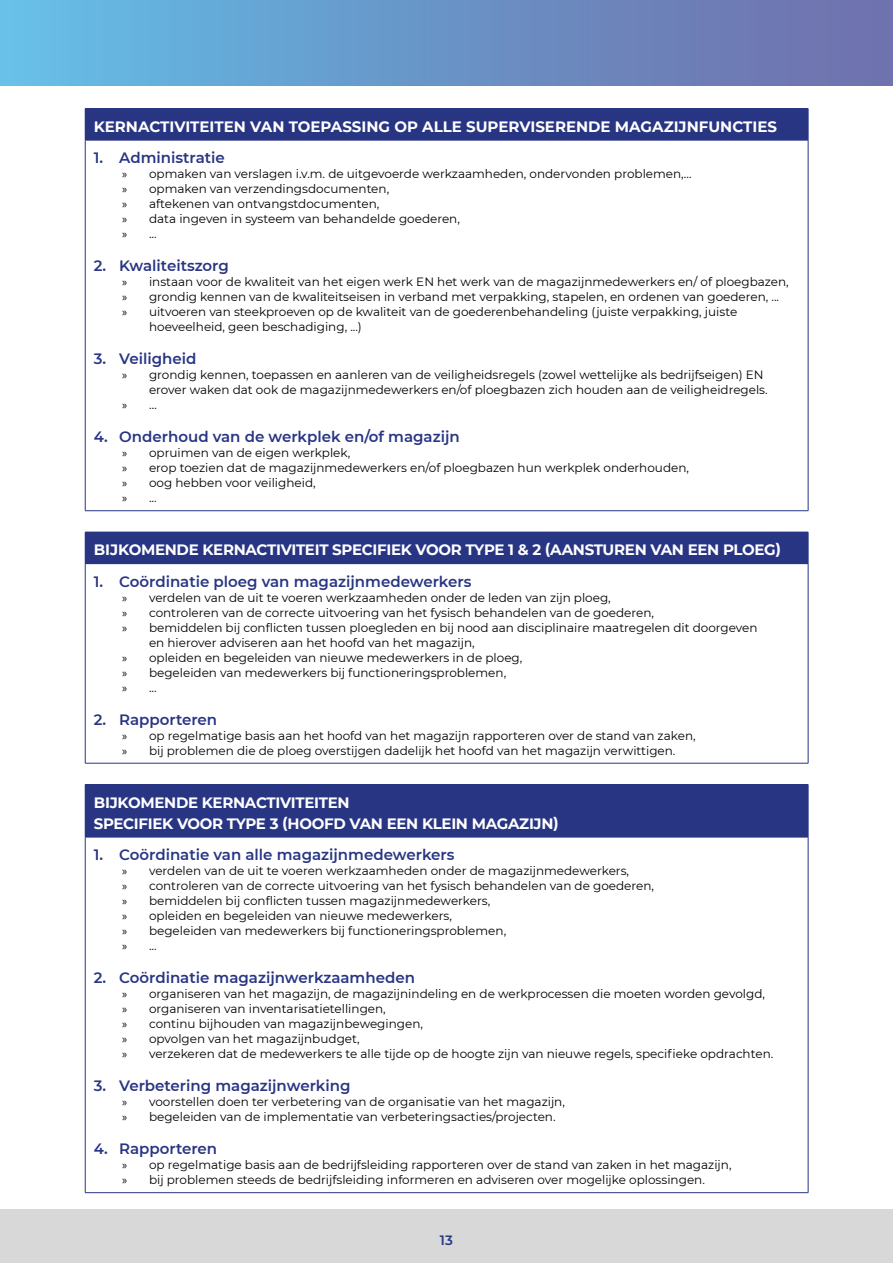
<style>
.page{position:relative;width:893px;height:1263px;background:#fff}
.page>*{position:absolute;margin:0;border:0;box-sizing:border-box;transform-origin:0 0}
.t1{font:600 15px "Montserrat";color:#283583}
.t2{font:700 15px/21px "Montserrat";letter-spacing:-.02em;color:#fff}
.t3{font:700 15px "Montserrat";color:#fff}
.t4{font:600 13.5px "Montserrat";color:#283583}
.t5{font:12px/15px "Montserrat";color:#000}
.t6{font:12px "Myriad Pro";color:#000}
.s1{font-family:"Myriad Pro"}
.s2{font-family:"Montserrat"}
</style>
<div class="page">
<div style="left:0;top:0;width:893px;height:85px;background:linear-gradient(to right,#64bee7,#6f6daa)"></div>
<div style="left:0;top:1210px;width:893px;height:53px;background:#d8d8d8"></div>
<div style="left:85px;top:109px;width:723px;height:31px;background:#283583"></div>
<hr style="left:85px;top:108px;width:723px;height:1px;background:#283583">
<hr style="left:808px;top:109px;width:1px;height:31px;background:#283583">
<hr style="left:85px;top:140px;width:723px;height:1px;background:#283583">
<hr style="left:85px;top:140px;width:1px;height:370px;background:#283583">
<hr style="left:808px;top:140px;width:1px;height:370px;background:#283583">
<hr style="left:85px;top:510px;width:723px;height:1px;background:#283583">
<div style="left:85px;top:532px;width:723px;height:32px;background:#283583"></div>
<hr style="left:808px;top:532px;width:1px;height:31px;background:#283583">
<hr style="left:85px;top:564px;width:1px;height:199px;background:#283583">
<hr style="left:808px;top:564px;width:1px;height:199px;background:#283583">
<hr style="left:85px;top:763px;width:723px;height:1px;background:#283583">
<div style="left:85px;top:784px;width:723px;height:53px;background:#283583"></div>
<hr style="left:808px;top:785px;width:1px;height:52px;background:#283583">
<hr style="left:85px;top:837px;width:723px;height:1px;background:#283583">
<hr style="left:85px;top:837px;width:1px;height:355px;background:#283583">
<hr style="left:808px;top:837px;width:1px;height:355px;background:#283583">
<hr style="left:85px;top:1192px;width:723px;height:1px;background:#283583">
<p class="t3" style="left:94px;top:115px;width:685px">KERNACTIVITEITEN VAN TOEPASSING OP ALLE SUPERVISERENDE MAGAZIJNFUNCTIES</p>
<p class="t1" style="left:94px;top:147px;width:133px">1. Administratie</p>
<p class="t5" style="left:122px;top:166px;width:571px"><span class="s1">»</span> opmaken van verslagen i.v.m. de uitgevoerde werkzaamheden, ondervonden problemen,… <span class="s1">»</span> opmaken van verzendingsdocumenten,<br><span class="s1">»</span> aftekenen van ontvangstdocumenten,<br><span class="s1">»</span> data ingeven in systeem van behandelde goederen,<br><span class="s1">»</span> ...</p>
<p class="t1" style="left:94px;top:255px;width:137px">2. Kwaliteitszorg</p>
<p class="t5" style="left:122px;top:274px;width:668px"><span class="s1">»</span> instaan voor de kwaliteit van het eigen werk EN het werk van de magazijnmedewerkers en/ of ploegbazen,</p>
<p class="t5" style="left:122px;top:289px;width:659px"><span class="s1">»</span> grondig kennen van de kwaliteitseisen in verband met verpakking, stapelen, en ordenen van goederen, ...</p>
<p class="t5" style="left:122px;top:304px;width:617px"><span class="s1">»</span> uitvoeren van steekproeven op de kwaliteit van de goederenbehandeling (juiste verpakking, juiste</p>
<p class="t5" style="left:149px;top:319px;width:214px">hoeveelheid, geen beschadiging, ...)</p>
<p class="t1" style="left:94px;top:348px;width:104px">3. Veiligheid</p>
<p class="t5" style="left:149px;top:367px;width:620px;text-indent:-27px"><span class="s1">»</span> grondig kennen, toepassen en aanleren van de veiligheidsregels (zowel wettelijke als bedrijfseigen) EN erover waken dat ook de magazijnmedewerkers en/of ploegbazen zich houden aan de veiligheidregels.</p>
<p class="t6" style="left:122px;top:398px;width:36px">» <span class="s2">…</span></p>
<p class="t1" style="left:94px;top:426px;width:368px">4. Onderhoud van de werkplek en/of magazijn</p>
<p class="t5" style="left:122px;top:445px;width:569px"><span class="s1">»</span> opruimen van de eigen werkplek,<br><span class="s1">»</span> erop toezien dat de magazijnmedewerkers en/of ploegbazen hun werkplek onderhouden, <span class="s1">»</span> oog hebben voor veiligheid,<br><span class="s1">»</span> ...</p>
<p class="t2" style="left:94px;top:538px;width:689px">BIJKOMENDE KERNACTIVITEIT SPECIFIEK VOOR TYPE 1 &amp; 2 (AANSTUREN VAN EEN PLOEG)</p>
<p class="t1" style="left:94px;top:571px;width:379px">1. Coördinatie ploeg van magazijnmedewerkers</p>
<p class="t5" style="left:122px;top:589px;width:490px"><span class="s1">»</span> verdelen van de uit te voeren werkzaamheden onder de leden van zijn ploeg,</p>
<p class="t5" style="left:122px;top:604px;width:534px"><span class="s1">»</span> controleren van de correcte uitvoering van het fysisch behandelen van de goederen,</p>
<p class="t5" style="left:122px;top:619px;width:637px"><span class="s1">»</span> bemiddelen bij conflicten tussen ploegleden en bij nood aan disciplinaire maatregelen dit doorgeven</p>
<p class="t5" style="left:149px;top:634px;width:327px">en hierover adviseren aan het hoofd van het magazijn,</p>
<p class="t5" style="left:122px;top:649px;width:402px"><span class="s1">»</span> opleiden en begeleiden van nieuwe medewerkers in de ploeg,</p>
<p class="t5" style="left:122px;top:664px;width:386px"><span class="s1">»</span> begeleiden van medewerkers bij functioneringsproblemen,</p>
<p class="t5" style="left:122px;top:679px;width:36px"><span class="s1">»</span> ...</p>
<p class="t1" style="left:94px;top:709px;width:125px">2. Rapporteren</p>
<p class="t5" style="left:122px;top:727px;width:575px"><span class="s1">»</span> op regelmatige basis aan het hoofd van het magazijn rapporteren over de stand van zaken, <span class="s1">»</span> bij problemen die de ploeg overstijgen dadelijk het hoofd van het magazijn verwittigen.</p>
<p class="t2" style="left:94px;top:791px;width:467px">BIJKOMENDE KERNACTIVITEITEN<br>SPECIFIEK VOOR TYPE 3 (HOOFD VAN EEN KLEIN MAGAZIJN)</p>
<p class="t1" style="left:94px;top:844px;width:362px">1. Coördinatie van alle magazijnmedewerkers</p>
<p class="t5" style="left:122px;top:863px;width:534px"><span class="s1">»</span> verdelen van de uit te voeren werkzaamheden onder de magazijnmedewerkers,<br><span class="s1">»</span> controleren van de correcte uitvoering van het fysisch behandelen van de goederen, <span class="s1">»</span> bemiddelen bij conflicten tussen magazijnmedewerkers,<br><span class="s1">»</span> opleiden en begeleiden van nieuwe medewerkers,<br><span class="s1">»</span> begeleiden van medewerkers bij functioneringsproblemen,<br><span class="s1">»</span> ...</p>
<p class="t1" style="left:94px;top:967px;width:323px">2. Coördinatie magazijnwerkzaamheden</p>
<p class="t5" style="left:122px;top:986px;width:653px"><span class="s1">»</span> organiseren van het magazijn, de magazijnindeling en de werkprocessen die moeten worden gevolgd,<br><span class="s1">»</span> organiseren van inventarisatietellingen,<br><span class="s1">»</span> continu bijhouden van magazijnbewegingen,<br><span class="s1">»</span> opvolgen van het magazijnbudget,<br><span class="s1">»</span> verzekeren dat de medewerkers te alle tijde op de hoogte zijn van nieuwe regels, specifieke opdrachten.</p>
<p class="t1" style="left:94px;top:1075px;width:258px">3. Verbetering magazijnwerking</p>
<p class="t5" style="left:122px;top:1094px;width:444px"><span class="s1">»</span> voorstellen doen ter verbetering van de organisatie van het magazijn, <span class="s1">»</span> begeleiden van de implementatie van verbeteringsacties/projecten.</p>
<p class="t1" style="left:94px;top:1138px;width:125px">4. Rapporteren</p>
<p class="t5" style="left:122px;top:1157px;width:611px"><span class="s1">»</span> op regelmatige basis aan de bedrijfsleiding rapporteren over de stand van zaken in het magazijn, <span class="s1">»</span> bij problemen steeds de bedrijfsleiding informeren en adviseren over mogelijke oplossingen.</p>
<p class="t4" style="left:440px;top:1230px;width:15px">13</p>
</div>
